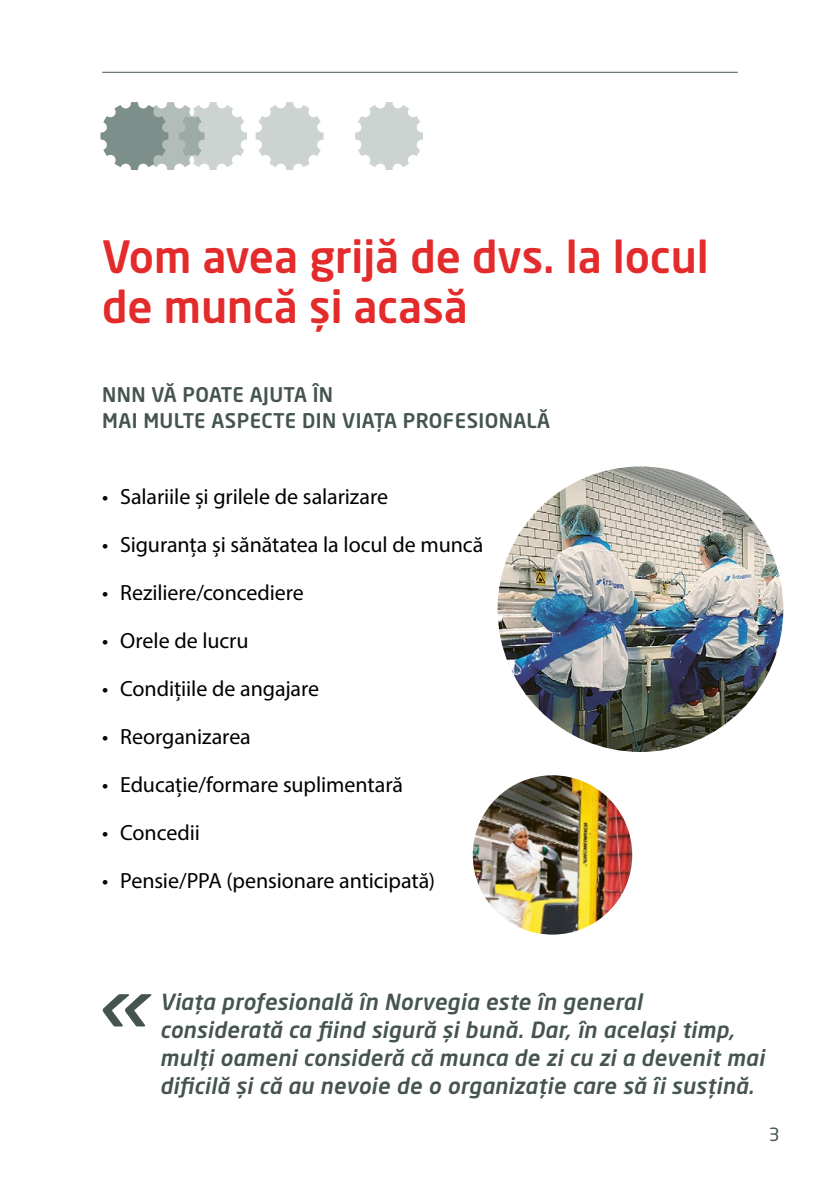
<style>
.page{position:relative;width:840px;height:1191px;background:#fff}
.page>*{position:absolute;margin:0;border:0;box-sizing:border-box;transform-origin:0 0}
.t1{font:500 44px/50px "Neo Sans W1 G";color:#e42b2b}
.t2{font:22px "Myriad Pro";letter-spacing:-.005em;color:#000}
.t3{font:italic 500 22px/28px "Neo Sans W1 G";letter-spacing:.015em;color:#45554d}
.t4{font:500 20px/26px "Neo Sans W1 G";letter-spacing:.02em;color:#45554d}
.t5{font:18px "Neo Sans Pro";color:#45554d}
</style>
<div class="page">
<hr style="left:102px;top:72px;width:635px;height:1px;background:#45554d">
<img style="left:497px;top:466px;width:285px;height:286px;border-radius:143px">
<img style="left:472px;top:775px;width:160px;height:159px;border-radius:80px">
<svg style="left:103px;top:994px;width:48px;height:32px"></svg>
<svg style="left:100px;top:102px;width:147px;height:68px"></svg>
<svg style="left:194px;top:121px;width:36px;height:35px"></svg>
<svg style="left:255px;top:102px;width:68px;height:68px"></svg>
<div style="left:270px;top:121px;width:36px;height:35px;background:#ccd3d1;border-radius:50%"></div>
<svg style="left:355px;top:102px;width:68px;height:68px"></svg>
<div style="left:370px;top:121px;width:35px;height:35px;background:#ccd3d1;border-radius:50%"></div>
<h1 class="t1" style="left:102px;top:231px;width:607px">Vom avea grijă de dvs. la locul de muncă și acasă</h1>
<p class="t4" style="left:102px;top:382px;width:449px">NNN VĂ POATE AJUTA ÎN<br>MAI MULTE ASPECTE DIN VIAȚA PROFESIONALĂ</p>
<p class="t2" style="left:102px;top:486px;width:287px">• Salariile și grilele de salarizare</p>
<p class="t2" style="left:102px;top:534px;width:382px">• Siguranța și sănătatea la locul de muncă</p>
<p class="t2" style="left:102px;top:582px;width:203px">• Reziliere/concediere</p>
<p class="t2" style="left:102px;top:630px;width:148px">• Orele de lucru</p>
<p class="t2" style="left:102px;top:678px;width:218px">• Condițiile de angajare</p>
<p class="t2" style="left:102px;top:726px;width:150px">• Reorganizarea</p>
<p class="t2" style="left:102px;top:774px;width:302px">• Educație/formare suplimentară</p>
<p class="t2" style="left:102px;top:822px;width:99px">• Concedii</p>
<p class="t2" style="left:102px;top:870px;width:334px">• Pensie/PPA (pensionare anticipată)</p>
<p class="t3" style="left:160px;top:989px;width:605px">Viața profesională în Norvegia este în general considerată ca fiind sigură și bună. Dar, în același timp, mulți oameni consideră că munca de zi cu zi a devenit mai dificilă și că au nevoie de o organizație care să îi susțină.</p>
<p class="t5" style="left:768px;top:1127px;width:12px">3</p>
</div>
